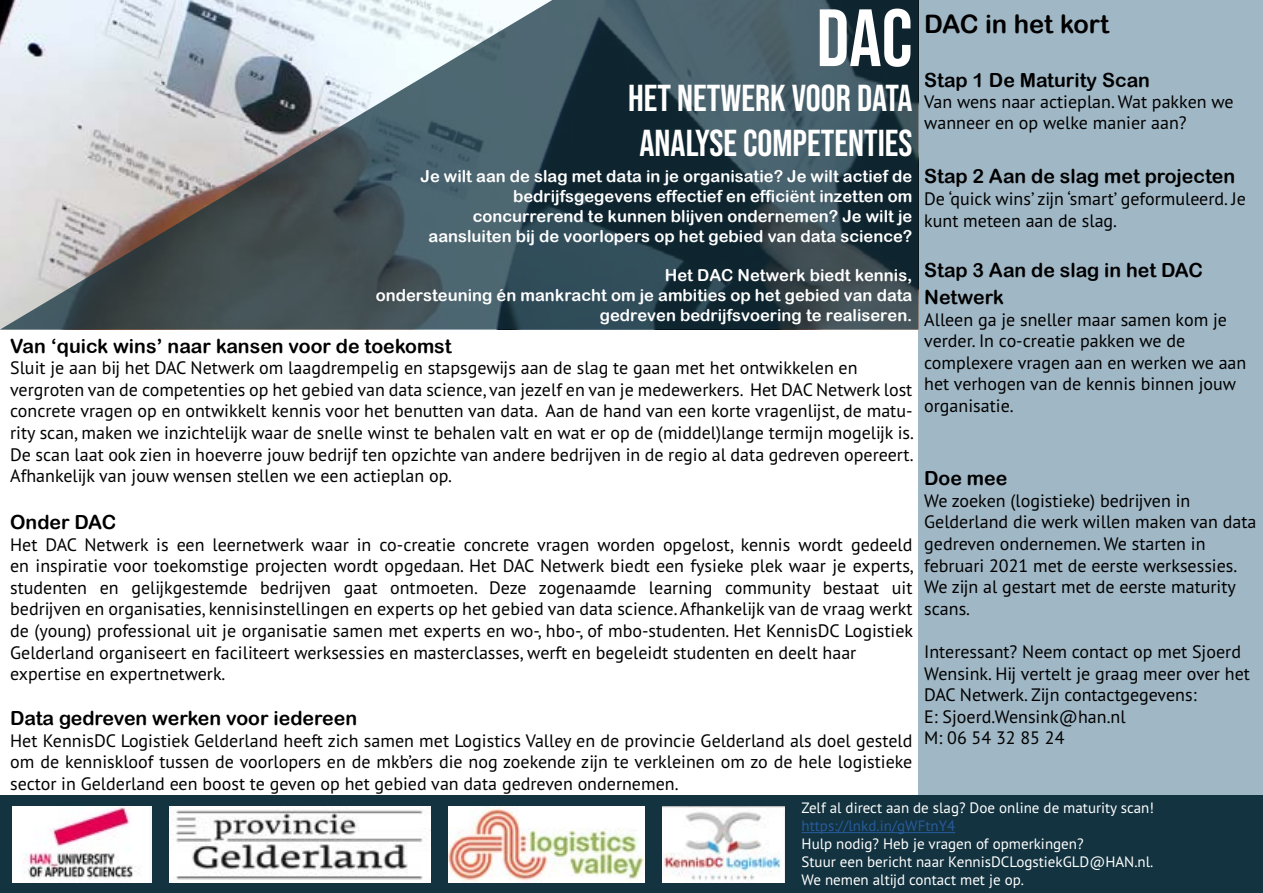
<style>
.page{position:relative;width:1263px;height:893px;background:#fff}
.page>*{position:absolute;margin:0;border:0;box-sizing:border-box;transform-origin:0 0}
.t1{font:81px "Bebas Neue";color:#fff}
.t2{font:37.5px/45px "Bebas Neue";color:#fff;text-align:center}
.t3{font:25.5px "Arial Rounded MT Bold";color:#000}
.t4{font:19.5px/27px "Arial Rounded MT Bold";color:#000}
.t5{font:18px/21.6px "PT Sans Pro";color:#000}
.t6{font:16.5px/19.8px "Arial Rounded MT Bold";color:#fff;text-align:right}
.t7{font:15px/18px "PT Sans Pro";color:#fff}
.t8{font:15px "PT Sans Pro";color:#275b9b}
</style>
<div class="page">
<div style="left:918px;top:0;width:345px;height:795px;background:#a0b7c5"></div>
<div style="left:0;top:795px;width:1263px;height:98px;background:#133340"></div>
<img style="left:169px;top:806px;width:262px;height:76px">
<img style="left:662px;top:806px;width:122px;height:76px">
<img style="left:13px;top:806px;width:138px;height:76px">
<img style="left:448px;top:806px;width:196px;height:76px">
<svg style="left:0;top:0;width:918px;height:330px;background:#637279"></svg>
<hr style="left:801px;top:832px;width:154px;height:1px;background:#275b9b">
<h1 class="t1" style="left:816px;top:-8px;width:98px">DAC</h1>
<h2 class="t2" style="left:628px;top:75px;width:286px">HET NETWERK VOOR DATA<br>ANALYSE COMPETENTIES</h2>
<p class="t6" style="left:420px;top:166px;width:493px">Je wilt aan de slag met data in je organisatie? Je wilt actief de bedrijfsgegevens effectief en efficiënt inzetten om concurrerend te kunnen blijven ondernemen? Je wilt je aansluiten bij de voorlopers op het gebied van data science?</p>
<p class="t6" style="left:376px;top:265px;width:538px">Het DAC Netwerk biedt kennis,<br>ondersteuning én mankracht om je ambities op het gebied van data gedreven bedrijfsvoering te realiseren.</p>
<p class="t4" style="left:10px;top:332px;width:443px">Van ‘quick wins’ naar kansen voor de toekomst</p>
<p class="t5" style="left:10px;top:356px;width:905px">Sluit je aan bij het DAC Netwerk om laagdrempelig en stapsgewijs aan de slag te gaan met het ontwikkelen en vergroten van de competenties op het gebied van data science, van jezelf en van je medewerkers. Het DAC Netwerk lost concrete vragen op en ontwikkelt kennis voor het benutten van data. Aan de hand van een korte vragenlijst, de matu&shy;rity scan, maken we inzichtelijk waar de snelle winst te behalen valt en wat er op de (middel)lange termijn mogelijk is.<br>De scan laat ook zien in hoeverre jouw bedrijf ten opzichte van andere bedrijven in de regio al data gedreven opereert.<br>Afhankelijk van jouw wensen stellen we een actieplan op.</p>
<p class="t4" style="left:10px;top:508px;width:108px">Onder DAC</p>
<p class="t5" style="left:10px;top:533px;width:905px">Het DAC Netwerk is een leernetwerk waar in co-creatie concrete vragen worden opgelost, kennis wordt gedeeld en inspiratie voor toekomstige projecten wordt opgedaan. Het DAC Netwerk biedt een fysieke plek waar je experts, studenten en gelijkgestemde bedrijven gaat ontmoeten. Deze zogenaamde learning community bestaat uit bedrijven en organisaties, kennisinstellingen en experts op het gebied van data science. Afhankelijk van de vraag werkt de (young) professional uit je organisatie samen met experts en wo-, hbo-, of mbo-studenten. Het KennisDC Logistiek Gelderland organiseert en faciliteert werksessies en masterclasses, werft en begeleidt studenten en deelt haar expertise en expertnetwerk.</p>
<p class="t4" style="left:10px;top:704px;width:348px">Data gedreven werken voor iedereen</p>
<p class="t5" style="left:10px;top:729px;width:904px;text-align:justify">Het KennisDC Logistiek Gelderland heeft zich samen met Logistics Valley en de provincie Gelderland als doel gesteld om de kenniskloof tussen de voorlopers en de mkb’ers die nog zoekende zijn te verkleinen om zo de hele logistieke sector in Gelderland een boost te geven op het gebied van data gedreven ondernemen.</p>
<h3 class="t3" style="left:924px;top:9px;width:187px">DAC in het kort</h3>
<p class="t4" style="left:924px;top:67px;width:227px">Stap 1 De Maturity Scan</p>
<p class="t5" style="left:924px;top:91px;width:311px;line-height:21px">Van wens naar actieplan. Wat pakken we wanneer en op welke manier aan?</p>
<p class="t4" style="left:924px;top:163px;width:313px">Stap 2 Aan de slag met projecten</p>
<p class="t5" style="left:924px;top:187px;width:323px">De ‘quick wins’ zijn ‘smart’ geformuleerd. Je kunt meteen aan de slag.</p>
<p class="t4" style="left:924px;top:256px;width:280px">Stap 3 Aan de slag in het DAC<br>Netwerk</p>
<p class="t5" style="left:924px;top:308px;width:324px">Alleen ga je sneller maar samen kom je verder. In co-creatie pakken we de complexere vragen aan en werken we aan het verhogen van de kennis binnen jouw organisatie.</p>
<p class="t4" style="left:924px;top:464px;width:85px">Doe mee</p>
<p class="t5" style="left:924px;top:489px;width:334px">We zoeken (logistieke) bedrijven in Gelderland die werk willen maken van data gedreven ondernemen. We starten in februari 2021 met de eerste werksessies.<br>We zijn al gestart met de eerste maturity scans.</p>
<p class="t5" style="left:924px;top:640px;width:327px">Interessant? Neem contact op met Sjoerd<br>Wensink. Hij vertelt je graag meer over het<br>DAC Netwerk. Zijn contactgegevens:<br>E: Sjoerd.Wensink@han.nl<br>M: 06 54 32 85 24</p>
<p class="t7" style="left:801px;top:798px;width:354px">Zelf al direct aan de slag? Doe online de maturity scan!</p>
<p class="t8" style="left:801px;top:816px;width:155px">https://lnkd.in/gWFtnY4</p>
<p class="t7" style="left:801px;top:834px;width:353px">Hulp nodig? Heb je vragen of opmerkingen?<br>Stuur een bericht naar KennisDCLogstiekGLD@HAN.nl.<br>We nemen altijd contact met je op.</p>
</div>
